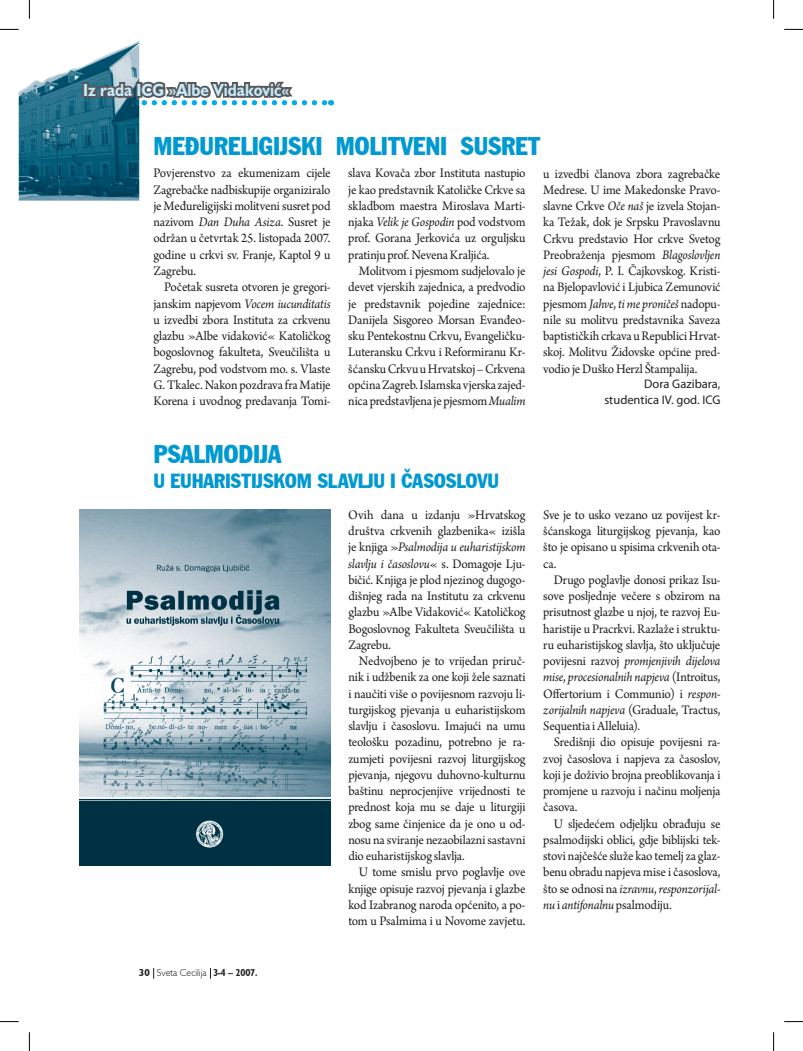
<style>
.page{position:relative;width:803px;height:1051px;background:#fff}
.page>*{position:absolute;margin:0;border:0;box-sizing:border-box;transform-origin:0 0}
.t1{font:condensed 25px "Franklin Gothic L2";letter-spacing:-.01em;color:#0099d1}
.t2{font:condensed 20px "Franklin Gothic L2";letter-spacing:-.01em;color:#0099d1}
.t3{font:700 17.5px "Humanist 521 BT";color:#c6eafa;scale:.9 1}
.t4{font:13.75px/16.2px "Arno Pro";letter-spacing:-.015em;color:#231f20;text-align:justify;scale:.95 1}
.t5{font:12.5px/15.6px "Myriad Pro";color:#231f20;text-align:right}
.t6{font:300 10px "Humanist 521 BT";color:#231f20}
.s1{font-style:italic}
.s2{font-weight:700}
.s3{font-weight:700;font-stretch:condensed}
</style>
<div class="page">
<img style="left:19px;top:41px;width:120px;height:160px">
<svg style="left:19px;top:79px;width:313px;height:28px"></svg>
<img style="left:80px;top:509px;width:251px;height:356px">
<svg style="left:0;top:29px;width:19px;height:1px"></svg>
<svg style="left:784px;top:29px;width:19px;height:1px"></svg>
<svg style="left:0;top:1021px;width:19px;height:1px"></svg>
<svg style="left:784px;top:1021px;width:19px;height:1px"></svg>
<svg style="left:29px;top:0;width:1px;height:19px"></svg>
<svg style="left:29px;top:1032px;width:1px;height:19px"></svg>
<svg style="left:773px;top:0;width:1px;height:19px"></svg>
<svg style="left:773px;top:1032px;width:1px;height:19px"></svg>
<p class="t3" style="left:83px;top:79px;width:231px">Iz rada ICG »Albe Vidaković«</p>
<h1 class="t1" style="left:153px;top:129px;width:388px">MEĐURELIGIJSKI MOLITVENI SUSRET</h1>
<p class="t4" style="left:348px;top:166px;width:188px">slava Kovača zbor Instituta nastupio je kao predstavnik Katoličke Crkve sa skladbom maestra Miroslava Marti&shy;njaka <span class="s1">Velik je Gospodin</span> pod vodstvom prof. Gorana Jerkovića uz orguljsku pratinju prof. Nevena Kraljića.</p>
<p class="t4" style="left:348px;top:263px;width:188px;text-indent:11px">Molitvom i pjesmom sudjelovalo je devet vjerskih zajednica, a predvodio je predstavnik pojedine zajednice:<br>Danijela Sisgoreo Morsan Evanđeo&shy;sku Pentekostnu Crkvu, Evangeličku-Luteransku Crkvu i Reformiranu Kr&shy;šćansku Crkvu u Hrvatskoj – Crkvena općina Zagreb. Islamska vjerska zajed&shy;nica predstavljena je pjesmom <span class="s1">Mualim</span></p>
<p class="t4" style="left:153px;top:166px;width:188px">Povjerenstvo za ekumenizam cijele Zagrebačke nadbiskupije organiziralo je Međureligijski molitveni susret pod nazivom <span class="s1">Dan Duha Asiza</span>. Susret je održan u četvrtak 25. listopada 2007. godine u crkvi sv. Franje, Kaptol 9 u Zagrebu.</p>
<p class="t4" style="left:153px;top:280px;width:188px;text-indent:11px">Početak susreta otvoren je gregori&shy;janskim napjevom <span class="s1">Vocem iucunditatis </span>u izvedbi zbora Instituta za crkvenu glazbu »Albe vidaković« Katoličkog bogoslovnog fakulteta, Sveučilišta u Zagrebu, pod vodstvom mo. s. Vlaste G. Tkalec. Nakon pozdrava fra Matije Korena i uvodnog predavanja Tomi-</p>
<p class="t4" style="left:543px;top:166px;width:188px">u izvedbi članova zbora zagrebačke Medrese. U ime Makedonske Pravo&shy;slavne Crkve <span class="s1">Oče naš</span> je izvela Stojan&shy;ka Težak, dok je Srpsku Pravoslavnu Crkvu predstavio Hor crkve Svetog Preobraženja pjesmom <span class="s1">Blagoslovljen jesi Gospodi</span>, P. I. Čajkovskog. Kristi&shy;na Bjelopavlović i Ljubica Zemunović pjesmom <span class="s1">Jahve</span>, <span class="s1">ti me proničeš</span> nadopu&shy;nile su molitvu predstavnika Saveza baptističkih crkava u Republici Hrvat&shy;skoj. Molitvu Židovske općine pred&shy;vodio je Duško Herzl Štampalija.</p>
<p class="t5" style="left:604px;top:376px;width:118px">Dora Gazibara, studentica IV. god. ICG</p>
<h1 class="t1" style="left:153px;top:438px;width:129px">PSALMODIJA</h1>
<h2 class="t2" style="left:153px;top:468px;width:347px">U EUHARISTIJSKOM SLAVLJU I ČASOSLOVU</h2>
<p class="t4" style="left:348px;top:507px;width:188px">Ovih dana u izdanju »Hrvatskog društva crkvenih glazbenika« izišla je knjiga »<span class="s1">Psalmodija u euharistijskom slavlju i časoslovu</span>« s. Domagoje Lju&shy;bičić. Knjiga je plod njezinog dugogo&shy;dišnjeg rada na Institutu za crkvenu glazbu »Albe Vidaković« Katoličkog Bogoslovnog Fakulteta Sveučilišta u Zagrebu.</p>
<p class="t4" style="left:348px;top:653px;width:188px;text-indent:11px">Nedvojbeno je to vrijedan priruč&shy;nik i udžbenik za one koji žele saznati i naučiti više o povijesnom razvoju li&shy;turgijskog pjevanja u euharistijskom slavlju i časoslovu. Imajući na umu teološku pozadinu, potrebno je ra&shy;zumjeti povijesni razvoj liturgijskog pjevanja, njegovu duhovno-kulturnu baštinu neprocjenjive vrijednosti te prednost koja mu se daje u liturgiji zbog same činjenice da je ono u od&shy;nosu na sviranje nezaobilazni sastavni dio euharistijskog slavlja.</p>
<p class="t4" style="left:348px;top:865px;width:188px;text-indent:11px">U tome smislu prvo poglavlje ove knjige opisuje razvoj pjevanja i glazbe kod Izabranog naroda općenito, a po&shy;tom u Psalmima i u Novome zavjetu.</p>
<p class="t6" style="left:139px;top:966px;width:120px"><span class="s2">30</span> Sveta Cecilija <span class="s3">3-4 – 2007.</span></p>
<p class="t4" style="left:543px;top:507px;width:188px">Sve je to usko vezano uz povijest kr&shy;šćanskoga liturgijskog pjevanja, kao što je opisano u spisima crkvenih ota&shy;ca.</p>
<p class="t4" style="left:543px;top:572px;width:188px;text-indent:11px">Drugo poglavlje donosi prikaz Isu&shy;sove posljednje večere s obzirom na prisutnost glazbe u njoj, te razvoj Eu&shy;haristije u Pracrkvi. Razlaže i struktu&shy;ru euharistijskog slavlja, što uključuje povijesni razvoj <span class="s1">promjenjivih dijelova mise</span>, <span class="s1">procesionalnih napjeva</span> (Introitus, Offertorium i Communio) i <span class="s1">respon&shy;zorijalnih napjeva</span> (Graduale, Tractus, Sequentia i Alleluia).</p>
<p class="t4" style="left:543px;top:735px;width:188px;text-indent:11px">Središnji dio opisuje povijesni ra&shy;zvoj časoslova i napjeva za časoslov, koji je doživio brojna preoblikovanja i promjene u razvoju i načinu moljenja časova.</p>
<p class="t4" style="left:543px;top:816px;width:188px;text-indent:11px">U sljedećem odjeljku obrađuju se psalmodijski oblici, gdje biblijski tek&shy;stovi najčešće služe kao temelj za glaz&shy;benu obradu napjeva mise i časoslova, što se odnosi na <span class="s1">izravnu</span>, <span class="s1">responzorijal&shy;nu</span> i <span class="s1">antifonalnu</span> psalmodiju.</p>
</div>
